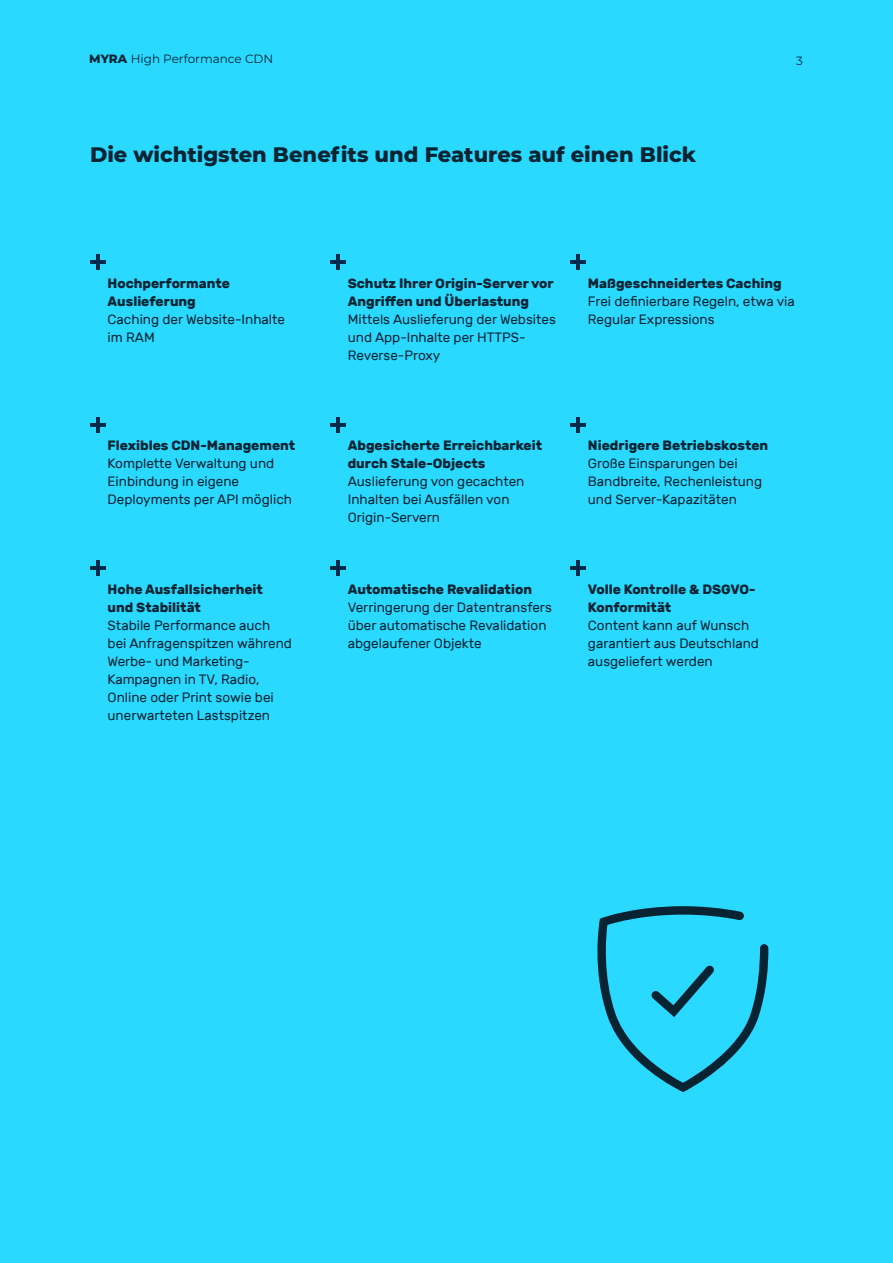
<style>
.page{position:relative;width:893px;height:1263px;background:#2ad9ff}
.page>*{position:absolute;margin:0;border:0;box-sizing:border-box;transform-origin:0 0}
.t1{font:800 21px "Montserrat";color:#082433}
.t2{font:13.5px/18px "Rubik";color:#082433}
.t3{font:700 13.5px/18px "Rubik";color:#082433}
.t4{font:12px "Montserrat";color:#082433}
.t5{font:12px "Montserrat";color:#002b4a}
.s1{font-weight:800}
</style>
<div class="page">
<hr style="left:96px;top:255px;width:3px;height:15px;background:#002b4a">
<hr style="left:90px;top:261px;width:15px;height:3px;background:#002b4a">
<hr style="left:96px;top:561px;width:3px;height:15px;background:#002b4a">
<hr style="left:90px;top:567px;width:15px;height:3px;background:#002b4a">
<hr style="left:336px;top:255px;width:3px;height:15px;background:#002b4a">
<hr style="left:330px;top:261px;width:16px;height:3px;background:#002b4a">
<hr style="left:336px;top:561px;width:3px;height:15px;background:#002b4a">
<hr style="left:330px;top:567px;width:16px;height:3px;background:#002b4a">
<hr style="left:576px;top:561px;width:4px;height:15px;background:#002b4a">
<hr style="left:570px;top:567px;width:16px;height:3px;background:#002b4a">
<hr style="left:576px;top:255px;width:4px;height:15px;background:#002b4a">
<hr style="left:570px;top:261px;width:16px;height:3px;background:#002b4a">
<hr style="left:96px;top:417px;width:3px;height:15px;background:#002b4a">
<hr style="left:90px;top:423px;width:15px;height:3px;background:#002b4a">
<hr style="left:336px;top:417px;width:3px;height:15px;background:#002b4a">
<hr style="left:330px;top:423px;width:16px;height:3px;background:#002b4a">
<hr style="left:576px;top:417px;width:4px;height:15px;background:#002b4a">
<hr style="left:570px;top:423px;width:16px;height:3px;background:#002b4a">
<svg style="left:597px;top:906px;width:171px;height:186px"></svg>
<p class="t4" style="left:89px;top:50px;width:186px"><span class="s1">MYRA</span> High Performance CDN</p>
<h1 class="t1" style="left:90px;top:139px;width:608px">Die wichtigsten Benefits und Features auf einen Blick</h1>
<p class="t5" style="left:796px;top:52px;width:8px">3</p>
<p class="t3" style="left:108px;top:274px;width:124px">Hochperformante<br>Auslieferung</p>
<p class="t2" style="left:108px;top:311px;width:179px">Caching der Website-Inhalte im RAM</p>
<p class="t3" style="left:108px;top:436px;width:189px">Flexibles CDN-Management</p>
<p class="t2" style="left:108px;top:455px;width:186px">Komplette Verwaltung und<br>Einbindung in eigene<br>Deployments per API möglich</p>
<p class="t3" style="left:108px;top:580px;width:157px">Hohe Ausfallsicherheit und Stabilität</p>
<p class="t2" style="left:108px;top:617px;width:186px">Stabile Performance auch bei Anfragenspitzen während<br>Werbe- und Marketing-<br>Kampagnen in TV, Radio,<br>Online oder Print sowie bei unerwarteten Lastspitzen</p>
<p class="t3" style="left:348px;top:274px;width:207px">Schutz Ihrer Origin-Server vor<br>Angriffen und Überlastung</p>
<p class="t2" style="left:348px;top:311px;width:210px">Mittels Auslieferung der Websites und App-Inhalte per HTTPS-<br>Reverse-Proxy</p>
<p class="t3" style="left:348px;top:436px;width:196px">Abgesicherte Erreichbarkeit durch Stale-Objects</p>
<p class="t2" style="left:348px;top:472px;width:178px">Auslieferung von gecachten<br>Inhalten bei Ausfällen von<br>Origin-Servern</p>
<p class="t3" style="left:348px;top:580px;width:186px">Automatische Revalidation</p>
<p class="t2" style="left:348px;top:599px;width:206px">Verringerung der Datentransfers über automatische Revalidation abgelaufener Objekte</p>
<p class="t3" style="left:588px;top:274px;width:195px">Maßgeschneidertes Caching</p>
<p class="t2" style="left:588px;top:292px;width:208px">Frei definierbare Regeln, etwa via<br>Regular Expressions</p>
<p class="t3" style="left:588px;top:436px;width:182px">Niedrigere Betriebskosten</p>
<p class="t2" style="left:588px;top:455px;width:176px">Große Einsparungen bei<br>Bandbreite, Rechenleistung und Server-Kapazitäten</p>
<p class="t3" style="left:588px;top:580px;width:169px">Volle Kontrolle &amp; DSGVO-<br>Konformität</p>
<p class="t2" style="left:588px;top:617px;width:173px">Content kann auf Wunsch garantiert aus Deutschland ausgeliefert werden</p>
</div>
